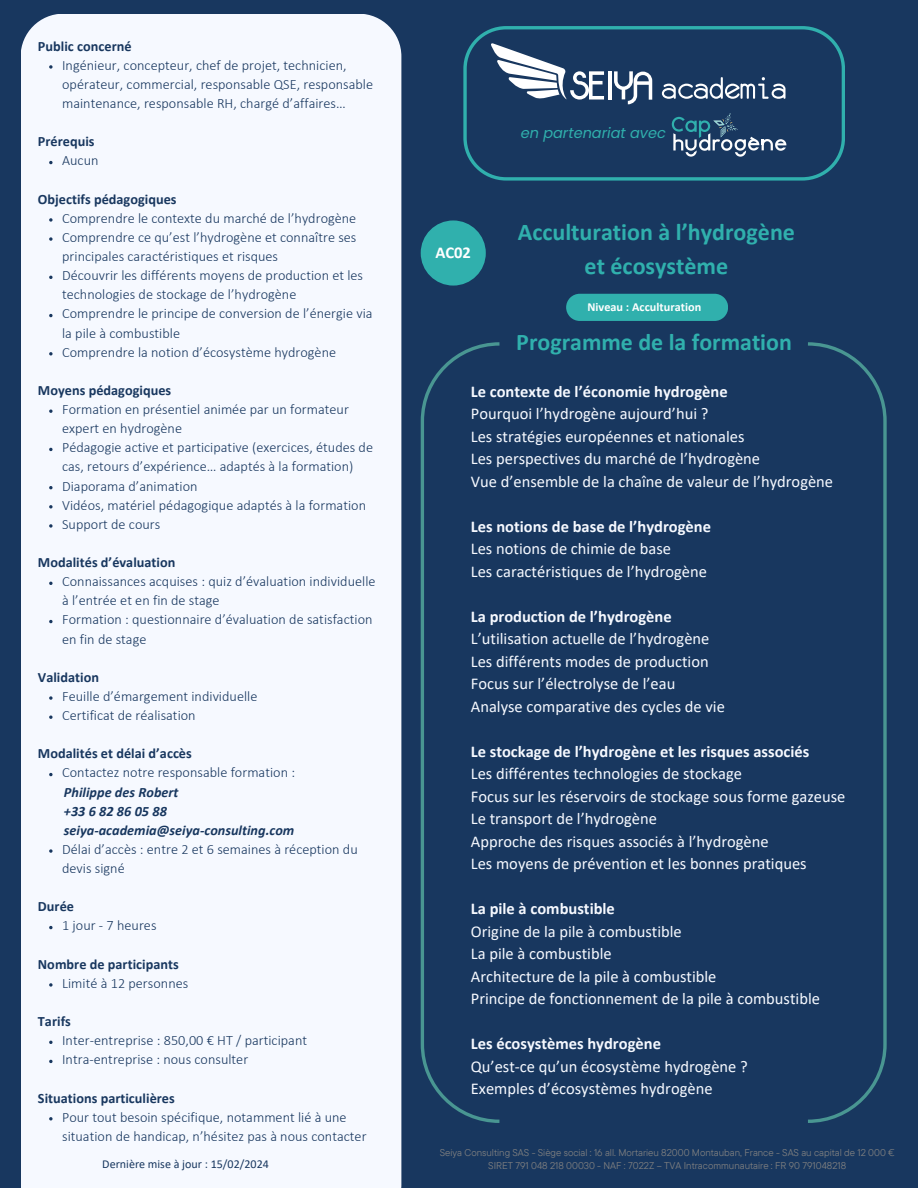
<style>
.page{position:relative;width:918px;height:1188px;background:#18375f}
.page>*{position:absolute;margin:0;border:0;box-sizing:border-box;transform-origin:0 0}
.t1{font:700 24px/33.8px "Calibri";color:#30b0ad;text-align:center}
.t2{font:16.5px/22.5px "Calibri";color:#f6f9ff}
.t3{font:700 16.5px "Calibri";color:#fff}
.t4{font:italic 14.55px "Poppins";color:#30b0ad}
.t5{font:300 14.25px/19.2px "Calibri";color:#18375f}
.t6{font:700 14.25px "Calibri";color:#18375f}
.t7{font:italic 700 14.25px/19.2px "Calibri";letter-spacing:.005em;color:#18375f}
.t8{font:700 12.3px "Calibri";letter-spacing:.005em;color:#fff}
.t9{font:12px "Calibri";color:#18375f}
.t10{font:9.75px/13px "TT Commons Pro";color:#808080;text-align:center}
.s1{font-weight:700;font-style:italic}
.s2{font-weight:700}
</style>
<div class="page">
<div style="left:21px;top:14px;width:380px;height:1174px;background:#f6f9ff"></div>
<div style="left:421px;top:220px;width:65px;height:66px;background:#30b0ad;border-radius:50%"></div>
<svg style="left:421px;top:342px;width:78px;height:781px"></svg>
<svg style="left:808px;top:342px;width:79px;height:781px"></svg>
<div style="left:566px;top:294px;width:162px;height:27px;background:#30b0ad"></div>
<svg style="left:463px;top:26px;width:382px;height:154px"></svg>
<svg style="left:491px;top:43px;width:113px;height:57px"></svg>
<hr style="left:608px;top:71px;width:4px;height:28px;background:#fff">
<svg style="left:614px;top:71px;width:38px;height:33px"></svg>
<svg style="left:662px;top:77px;width:124px;height:22px"></svg>
<svg style="left:672px;top:113px;width:114px;height:44px"></svg>
<svg style="left:49px;top:65px;width:4px;height:4px"></svg>
<svg style="left:49px;top:161px;width:4px;height:3px"></svg>
<svg style="left:49px;top:218px;width:4px;height:4px"></svg>
<svg style="left:49px;top:237px;width:4px;height:4px"></svg>
<svg style="left:49px;top:276px;width:4px;height:3px"></svg>
<svg style="left:49px;top:314px;width:4px;height:3px"></svg>
<svg style="left:49px;top:352px;width:4px;height:4px"></svg>
<svg style="left:49px;top:410px;width:4px;height:3px"></svg>
<svg style="left:49px;top:448px;width:4px;height:3px"></svg>
<svg style="left:49px;top:486px;width:4px;height:3px"></svg>
<svg style="left:49px;top:505px;width:4px;height:3px"></svg>
<svg style="left:49px;top:524px;width:4px;height:4px"></svg>
<svg style="left:49px;top:582px;width:4px;height:3px"></svg>
<svg style="left:49px;top:620px;width:4px;height:3px"></svg>
<svg style="left:49px;top:696px;width:4px;height:4px"></svg>
<svg style="left:49px;top:716px;width:4px;height:3px"></svg>
<svg style="left:49px;top:773px;width:4px;height:3px"></svg>
<svg style="left:49px;top:849px;width:4px;height:4px"></svg>
<svg style="left:49px;top:926px;width:4px;height:3px"></svg>
<svg style="left:49px;top:983px;width:4px;height:4px"></svg>
<svg style="left:49px;top:1041px;width:4px;height:3px"></svg>
<svg style="left:49px;top:1060px;width:4px;height:3px"></svg>
<svg style="left:49px;top:1117px;width:4px;height:3px"></svg>
<p class="t6" style="left:38px;top:40px;width:95px">Public concerné</p>
<p class="t5" style="left:62px;top:57px;width:313px">Ingénieur, concepteur, chef de projet, technicien, opérateur, commercial, responsable QSE, responsable maintenance, responsable RH, chargé d’affaires…</p>
<p class="t6" style="left:38px;top:136px;width:58px">Prérequis</p>
<p class="t5" style="left:62px;top:152px;width:38px">Aucun</p>
<p class="t6" style="left:38px;top:193px;width:140px">Objectifs pédagogiques</p>
<h4 class="t5" style="left:62px;top:210px;width:296px">Comprendre le contexte du marché de l’hydrogène</h4>
<p class="t5" style="left:62px;top:229px;width:296px">Comprendre ce qu’est l’hydrogène et connaître ses principales caractéristiques et risques</p>
<p class="t5" style="left:62px;top:267px;width:303px">Découvrir les différents moyens de production et les technologies de stockage de l’hydrogène</p>
<h4 class="t5" style="left:62px;top:305px;width:312px">Comprendre le principe de conversion de l’énergie via la pile à combustible</h4>
<p class="t5" style="left:62px;top:343px;width:276px">Comprendre la notion d’écosystème hydrogène</p>
<p class="t6" style="left:38px;top:384px;width:135px">Moyens pédagogiques</p>
<h4 class="t5" style="left:62px;top:401px;width:288px">Formation en présentiel animée par un formateur expert en hydrogène</h4>
<p class="t5" style="left:62px;top:439px;width:312px">Pédagogie active et participative (exercices, études de cas, retours d’expérience… adaptés à la formation)</p>
<h4 class="t5" style="left:62px;top:477px;width:137px">Diaporama d’animation</h4>
<p class="t5" style="left:62px;top:496px;width:305px">Vidéos, matériel pédagogique adaptés à la formation</p>
<h4 class="t5" style="left:62px;top:516px;width:100px">Support de cours</h4>
<p class="t6" style="left:38px;top:556px;width:139px">Modalités d’évaluation</p>
<h4 class="t5" style="left:62px;top:573px;width:315px">Connaissances acquises : quiz d’évaluation individuelle à l’entrée et en fin de stage</h4>
<p class="t5" style="left:62px;top:611px;width:312px">Formation : questionnaire d’évaluation de satisfaction en fin de stage</p>
<h4 class="t6" style="left:38px;top:671px;width:63px">Validation</h4>
<p class="t5" style="left:62px;top:688px;width:197px">Feuille d’émargement individuelle</p>
<p class="t5" style="left:62px;top:707px;width:135px">Certificat de réalisation</p>
<h4 class="t6" style="left:38px;top:748px;width:155px">Modalités et délai d’accès</h4>
<p class="t5" style="left:62px;top:764px;width:234px">Contactez notre responsable formation :</p>
<p class="t7" style="left:64px;top:783px;width:116px">Philippe des Robert +33 6 82 86 05 88</p>
<p class="t5" style="left:62px;top:822px;width:297px"><span class="s1">seiya-academia@seiya-consulting.com<br></span>Délai d’accès : entre 2 et 6 semaines à réception du devis signé</p>
<p class="t6" style="left:38px;top:901px;width:38px">Durée</p>
<h5 class="t5" style="left:62px;top:917px;width:96px">1 jour - 7 heures</h5>
<p class="t6" style="left:38px;top:958px;width:142px">Nombre de participants</p>
<p class="t5" style="left:62px;top:975px;width:128px">Limité à 12 personnes</p>
<h2 class="t6" style="left:38px;top:1015px;width:34px">Tarifs</h2>
<h1 class="t5" style="left:62px;top:1032px;width:247px">Inter-entreprise : 850,00 € HT / participant</h1>
<h6 class="t5" style="left:62px;top:1051px;width:188px">Intra-entreprise : nous consulter</h6>
<h1 class="t6" style="left:38px;top:1092px;width:138px">Situations particulières</h1>
<p class="t5" style="left:62px;top:1108px;width:306px">Pour tout besoin spécifique, notamment lié à une situation de handicap, n’hésitez pas à nous contacter</p>
<p class="t9" style="left:102px;top:1159px;width:168px">Dernière mise à jour : 15/02/2024</p>
<h3 class="t10" style="left:440px;top:1146px;width:456px">Seiya Consulting SAS - Siège social : 16 all. Mortarieu 82000 Montauban, France - SAS au capital de 12 000 €<br>SIRET 791 048 218 00030 - NAF : 7022Z – TVA Intracommunautaire : FR 90 791048218</h3>
<h4 class="t4" style="left:521px;top:123px;width:147px">en partenariat avec</h4>
<h4 class="t1" style="left:518px;top:218px;width:279px">Acculturation à l’hydrogène et écosystè me</h4>
<h4 class="t3" style="left:435px;top:246px;width:37px">AC02</h4>
<p class="t8" style="left:587px;top:302px;width:115px">Niveau : Acculturation</p>
<p class="t1" style="left:516px;top:327px;width:277px">Programme de la formation</p>
<p class="t2" style="left:471px;top:381px;width:364px"><span class="s2">Le contexte de l’économie hydrogène<br></span>Pourquoi l’hydrogène aujourd’hui ?<br>Les stratégies européennes et nationales<br>Les perspectives du marché de l’hydrogène<br>Vue d’ensemble de la chaîne de valeur de l’hydrogène</p>
<h4 class="t2" style="left:471px;top:516px;width:242px"><span class="s2">Les notions de base de l’hydrogène<br></span>Les notions de chimie de base<br>Les caractéristiques de l’hydrogène</h4>
<p class="t2" style="left:471px;top:606px;width:256px"><span class="s2">La production de l’hydrogène </span>L’utilisation actuelle de l’hydrogène Les différents modes de production Focus sur l’électrolyse de l’eau Analyse comparative des cycles de vie</p>
<p class="t2" style="left:471px;top:741px;width:376px"><span class="s2">Le stockage de l’hydrogène et les risques associés<br></span>Les différentes technologies de stockage<br>Focus sur les réservoirs de stockage sous forme gazeuse Le transport de l’hydrogène<br>Approche des risques associés à l’hydrogène<br>Les moyens de prévention et les bonnes pratiques</p>
<p class="t2" style="left:471px;top:899px;width:351px"><span class="s2">La pile à combustible<br></span>Origine de la pile à combustible<br>La pile à combustible<br>Architecture de la pile à combustible<br>Principe de fonctionnement de la pile à combustible</p>
<p class="t2" style="left:471px;top:1034px;width:278px"><span class="s2">Les écosystè mes hydrogè ne<br></span>Qu’est-ce qu’un écosystè me hydrogè ne ?<br>Exemples d’écosystè mes hydrogè ne</p>
</div>
